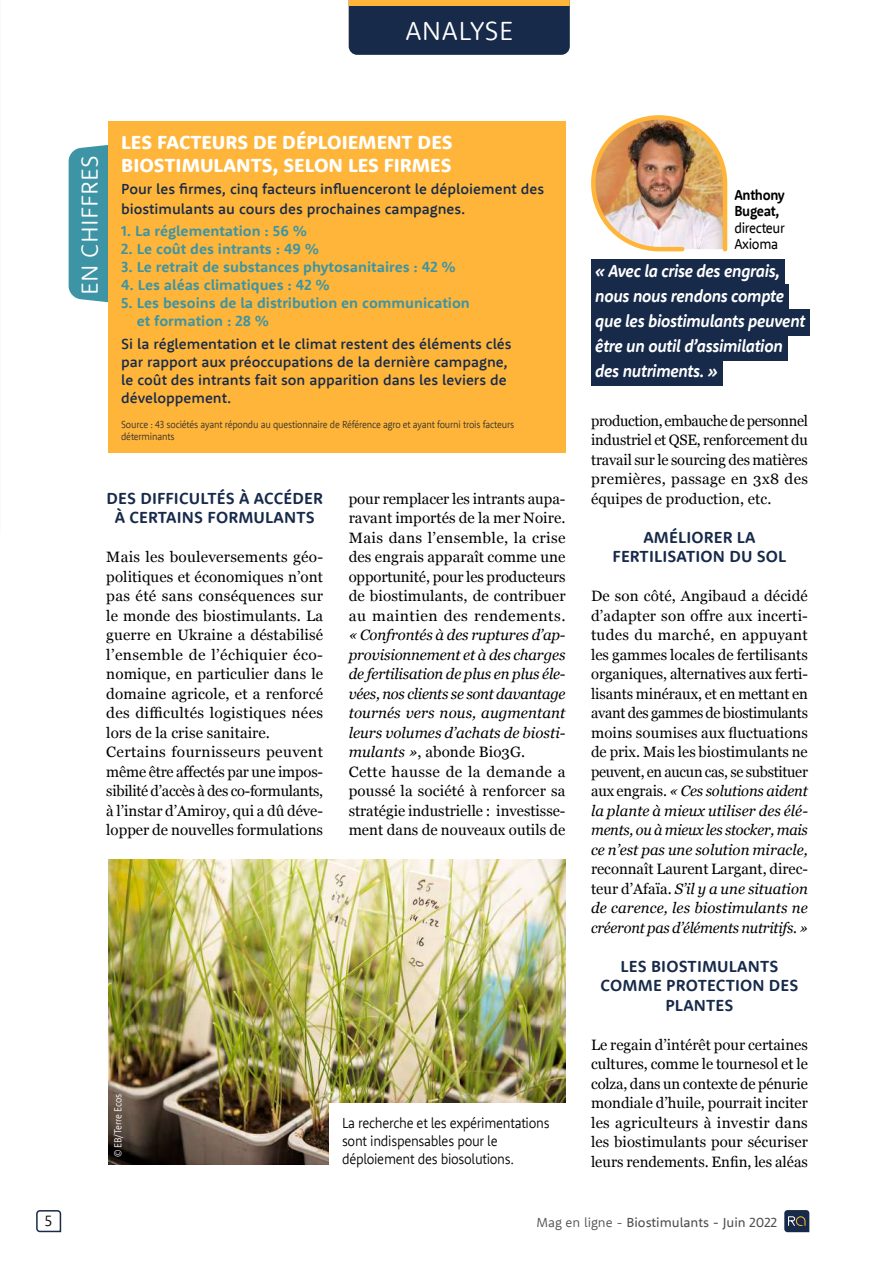
<style>
.page{position:relative;width:893px;height:1263px;background:#fff}
.page>*{position:absolute;margin:0;border:0;box-sizing:border-box;transform-origin:0 0}
.t1{font:300 27px "Rooney Sans";letter-spacing:.015em;color:#fff}
.t2{font:300 23.85px "Rooney Sans";letter-spacing:.015em;color:#fff}
.t3{font:800 19.5px/23.4px "Rooney Sans";color:#fff}
.t4{font:italic 700 18px/25px "Rooney Sans";letter-spacing:-.02em;color:#fff;scale:.9 1}
.t5{font:700 16.5px/19.5px "Rooney Sans";letter-spacing:.01em;color:#172a4a;text-align:center}
.t6{font:300 15.45px "Rooney Sans";color:#000}
.t7{font:15px/19.5px "Georgia";letter-spacing:.005em;color:#000;text-align:justify}
.t8{font:italic 15px/19.5px "Georgia";letter-spacing:-.01em;color:#000}
.t9{font:500 15px/18px "Rooney Sans";color:#172a4a}
.t10{font:700 15px/18px "Rooney Sans";color:#3c94a4}
.t11{font:300 15px/18px "Rooney Sans";letter-spacing:-.02em;color:#000;scale:.9 1}
.t12{font:15px/16.5px "Rooney Sans";letter-spacing:-.025em;color:#000;scale:.9 1}
.t13{font:700 15px/16.5px "Rooney Sans";letter-spacing:-.025em;color:#000;scale:.9 1}
.t14{font:13.5px "Rooney Sans";color:#4d4d4c}
.t15{font:300 10.5px/12.6px "Rooney Sans";letter-spacing:-.02em;color:#30302f;scale:.9 1}
.t16{font:300 10.5px "Rooney Sans";letter-spacing:-.02em;color:#fff;scale:.9 1}
.s1{font-style:normal}
.s2{font-style:italic}
.s3{font-weight:300}
</style>
<div class="page">
<svg style="left:36px;top:1210px;width:26px;height:23px"></svg>
<svg style="left:784px;top:1210px;width:25px;height:22px"></svg>
<div style="left:349px;top:6px;width:221px;height:49px;background:#172a4a"></div>
<div style="left:349px;top:0;width:221px;height:6px;background:#feb53a"></div>
<div style="left:69px;top:145px;width:39px;height:158px;background:#3c94a4"></div>
<div style="left:108px;top:121px;width:458px;height:332px;background:#feb53a"></div>
<div style="left:591px;top:259px;width:194px;height:26px;background:#172a4a"></div>
<div style="left:591px;top:284px;width:198px;height:26px;background:#172a4a"></div>
<div style="left:591px;top:309px;width:219px;height:26px;background:#172a4a"></div>
<div style="left:591px;top:334px;width:196px;height:26px;background:#172a4a"></div>
<div style="left:591px;top:359px;width:131px;height:26px;background:#172a4a"></div>
<img style="left:591px;top:115px;width:137px;height:137px">
<img style="left:108px;top:859px;width:458px;height:305px">
<div style="left:329px;top:1103px;width:259px;height:73px;background:#fff"></div>
<h1 class="t1" style="left:405px;top:13px;width:109px">ANALYSE</h1>
<h2 class="t2" style="left:74px;top:295px;width:141px;rotate:-90deg">EN CHIFFRES</h2>
<h3 class="t3" style="left:121px;top:130px;width:333px">LES FACTEURS DE DÉPLOIEMENT DES<br>BIOSTIMULANTS, SELON LES FIRMES</h3>
<p class="t9" style="left:121px;top:179px;width:425px;line-height:19.8px">Pour les firmes, cinq facteurs influenceront le déploiement des biostimulants au cours des prochaines campagnes.</p>
<p class="t10" style="left:121px;top:222px;width:187px">1. La réglementation : 56 %</p>
<p class="t10" style="left:121px;top:240px;width:200px">2. Le coût des intrants : 49 %</p>
<p class="t10" style="left:121px;top:258px;width:336px">3. Le retrait de substances phytosanitaires : 42 %</p>
<p class="t10" style="left:121px;top:276px;width:210px">4. Les aléas climatiques : 42 %</p>
<p class="t10" style="left:137px;top:294px;width:335px;text-indent:-16px">5. Les besoins de la distribution en communication et formation : 28 %</p>
<p class="t9" style="left:121px;top:334px;width:392px">Si la réglementation et le climat restent des éléments clés par rapport aux préoccupations de la dernière campagne, le coût des intrants fait son apparition dans les leviers de développement.</p>
<p class="t15" style="left:121px;top:417px;width:438px">Source : 43 sociétés ayant répondu au questionnaire de Référence agro et ayant fourni trois facteurs déterminants</p>
<p class="t5" style="left:107px;top:488px;width:218px">DES DIFFICULTÉS À ACCÉDER<br>À CERTAINS FORMULANTS</p>
<p class="t7" style="left:106px;top:547px;width:218px;text-align:left">Mais les bouleversements géo&shy;politiques et économiques n’ont pas été sans conséquences sur le monde des biostimulants. La guerre en Ukraine a déstabilisé l’ensemble de l’échiquier éco&shy;nomique, en particulier dans le domaine agricole, et a renforcé des difficultés logistiques nées lors de la crise sanitaire.<br>Certains fournisseurs peuvent même être affectés par une impos&shy;sibilité d’accès à des co-formulants, à l’instar d’Amiroy, qui a dû déve&shy;lopper de nouvelles formulations</p>
<p class="t7" style="left:349px;top:488px;width:218px">pour remplacer les intrants aupa&shy;ravant importés de la mer Noire.<br>Mais dans l’ensemble, la crise des engrais apparaît comme une opportunité, pour les producteurs de biostimulants, de contribuer au maintien des rendements.</p>
<p class="t8" style="left:349px;top:625px;width:218px">« Confrontés à des ruptures d’ap&shy;provisionnement et à des charges de fertilisation de plus en plus éle&shy;vées, nos clients se sont davantage tournés vers nous, augmentant leurs volumes d’achats de biosti&shy;mulants »<span class="s1">, abonde Bio3G.<br>Cette hausse de la demande a poussé la société à renforcer sa stratégie industrielle : investisse&shy;ment dans de nouveaux outils de</span></p>
<p class="t16" style="left:111px;top:1157px;width:72px;rotate:-90deg">© EB/Terre Ecos</p>
<p class="t11" style="left:342px;top:1113px;width:232px">La recherche et les expérimentations sont indispensables pour le déploiement des biosolutions.</p>
<p class="t13" style="left:734px;top:186px;width:58px">Anthony<br>Bugeat,</p>
<p class="t12" style="left:734px;top:219px;width:58px">directeur<br>Axioma</p>
<p class="t4" style="left:595px;top:257px;width:235px">« Avec la crise des engrais, nous nous rendons compte que les biostimulants peuvent être un outil d’assimilation des nutriments. »</p>
<p class="t7" style="left:591px;top:410px;width:218px">production, embauche de personnel industriel et QSE, renforcement du travail sur le sourcing des matières premières, passage en 3x8 des équipes de production, etc.</p>
<p class="t5" style="left:613px;top:527px;width:175px">AMÉLIORER LA<br>FERTILISATION DU SOL</p>
<p class="t7" style="left:591px;top:586px;width:218px">De son côté, Angibaud a décidé d’adapter son offre aux incerti&shy;tudes du marché, en appuyant les gammes locales de fertilisants organiques, alternatives aux ferti&shy;lisants minéraux, et en mettant en avant des gammes de biostimulants moins soumises aux fluctuations de prix. Mais les biostimulants ne peuvent, en aucun cas, se substituer aux engrais. <span class="s2">« Ces solutions aident la plante à mieux utiliser des élé&shy;ments, ou à mieux les stocker, mais ce n’est pas une solution miracle,</span></p>
<p class="t8" style="left:591px;top:859px;width:218px;text-align:justify"><span class="s1">reconnaît Laurent Largant, direc&shy;teur d’Afaïa.</span> S’il y a une situation de carence, les biostimulants ne créeront pas d’éléments nutritifs. »</p>
<p class="t5" style="left:601px;top:956px;width:199px">LES BIOSTIMULANTS<br>COMME PROTECTION DES<br>PLANTES</p>
<p class="t7" style="left:591px;top:1034px;width:218px">Le regain d’intérêt pour certaines cultures, comme le tournesol et le colza, dans un contexte de pénurie mondiale d’huile, pourrait inciter les agriculteurs à investir dans les biostimulants pour sécuriser leurs rendements. Enfin, les aléas</p>
<p class="t6" style="left:45px;top:1211px;width:9px">5</p>
<p class="t14" style="left:536px;top:1213px;width:242px"><span class="s3">Mag en ligne -</span> Biostimulants - Juin 2022</p>
</div>
